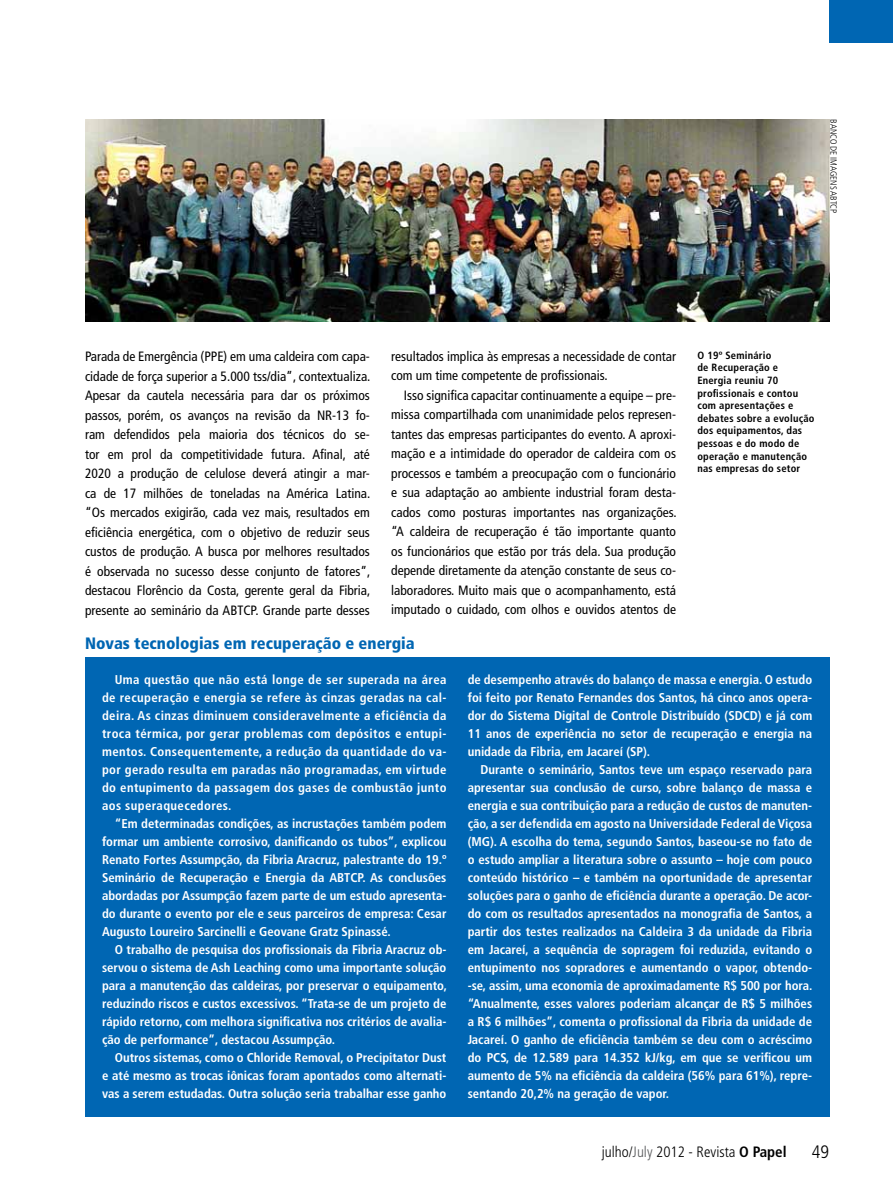
<style>
.page{position:relative;width:893px;height:1191px;background:#fff}
.page>*{position:absolute;margin:0;border:0;box-sizing:border-box;transform-origin:0 0}
.t1{font:300 condensed 18px "Frutiger LT Std";color:#000}
.t2{font:900 condensed 16.5px "Frutiger LT Std";letter-spacing:-.01em;color:#0066b3}
.t3{font:300 condensed 15px "Frutiger LT Std";color:#000}
.t4{font:condensed 13.5px/19.5px "Frutiger LT Std";color:#000;text-align:justify}
.t5{font:700 condensed 12.75px/18px "Frutiger LT Std";color:#fff;text-align:justify}
.t6{font:700 condensed 10.5px/12.6px "Frutiger LT Std";letter-spacing:.02em;color:#000}
.t7{font:300 condensed 9px "Frutiger LT Std";color:#000}
.s1{color:#58595b}
.s2{font-weight:700}
</style>
<div class="page">
<div style="left:829px;top:0;width:64px;height:43px;background:#0066b3"></div>
<img style="left:85px;top:119px;width:744px;height:202px">
<div style="left:85px;top:657px;width:744px;height:459px;background:#0066b3"></div>
<p class="t7" style="left:839px;top:119px;width:96px;rotate:90deg">Banco de Imagens ABTCP</p>
<p class="t4" style="left:85px;top:347px;width:287px">Parada de Emergência (PPE) em uma caldeira com capa&shy;cidade de força superior a 5.000 tss/dia”, contextualiza.<br>Apesar da cautela necessária para dar os próximos passos, porém, os avanços na revisão da NR-13 fo&shy;ram defendidos pela maioria dos técnicos do se&shy;tor em prol da competitividade futura. Afinal, até 2020 a produção de celulose deverá atingir a mar&shy;ca de 17 milhões de toneladas na América Latina. “Os mercados exigirão, cada vez mais, resultados em eficiência energética, com o objetivo de reduzir seus custos de produção. A busca por melhores resultados é observada no sucesso desse conjunto de fatores”, destacou Florêncio da Costa, gerente geral da Fibria, presente ao seminário da ABTCP. Grande parte desses</p>
<p class="t4" style="left:391px;top:346px;width:286px">resultados implica às empresas a necessidade de contar com um time competente de profissionais.</p>
<p class="t4" style="left:391px;top:385px;width:287px;text-indent:13px">Isso significa capacitar continuamente a equipe – pre&shy;missa compartilhada com unanimidade pelos represen&shy;tantes das empresas participantes do evento. A aproxi&shy;mação e a intimidade do operador de caldeira com os processos e também a preocupação com o funcionário e sua adaptação ao ambiente industrial foram desta&shy;cados como posturas importantes nas organizações. “A caldeira de recuperação é tão importante quanto os funcionários que estão por trás dela. Sua produção depende diretamente da atenção constante de seus co&shy;laboradores. Muito mais que o acompanhamento, está imputado o cuidado, com olhos e ouvidos atentos de</p>
<p class="t6" style="left:697px;top:349px;width:119px">O 19º Seminário<br>de Recuperação e<br>Energia reuniu 70 profissionais e contou com apresentações e debates sobre a evolução dos equipamentos, das pessoas e do modo de operação e manutenção nas empresas do setor</p>
<p class="t2" style="left:85px;top:633px;width:331px">Novas tecnologias em recuperação e energia</p>
<p class="t5" style="left:102px;top:670px;width:346px;text-indent:13px">Uma questão que não está longe de ser superada na área de recuperação e energia se refere às cinzas geradas na cal&shy;deira. As cinzas diminuem consideravelmente a eficiência da troca térmica, por gerar problemas com depósitos e entupi&shy;mentos. Consequentemente, a redução da quantidade do va&shy;por gerado resulta em paradas não programadas, em virtude do entupimento da passagem dos gases de combustão junto aos superaquecedores.</p>
<p class="t5" style="left:102px;top:814px;width:346px;text-indent:13px">“Em determinadas condições, as incrustações também podem formar um ambiente corrosivo, danificando os tubos”, explicou Renato Fortes Assumpção, da Fibria Aracruz, palestrante do 19.º Seminário de Recuperação e Energia da ABTCP. As conclusões abordadas por Assumpção fazem parte de um estudo apresenta&shy;do durante o evento por ele e seus parceiros de empresa: Cesar Augusto Loureiro Sarcinelli e Geovane Gratz Spinassé.</p>
<p class="t5" style="left:102px;top:940px;width:346px;text-indent:13px">O trabalho de pesquisa dos profissionais da Fibria Aracruz ob&shy;servou o sistema de Ash Leaching como uma importante solução para a manutenção das caldeiras, por preservar o equipamento, reduzindo riscos e custos excessivos. “Trata-se de um projeto de rápido retorno, com melhora significativa nos critérios de avalia&shy;ção de performance”, destacou Assumpção.</p>
<p class="t5" style="left:102px;top:1048px;width:346px;text-indent:13px">Outros sistemas, como o Chloride Removal, o Precipitator Dust e até mesmo as trocas iônicas foram apontados como alternati&shy;vas a serem estudadas. Outra solução seria trabalhar esse ganho</p>
<p class="t5" style="left:468px;top:670px;width:346px">de desempenho através do balanço de massa e energia. O estudo foi feito por Renato Fernandes dos Santos, há cinco anos opera&shy;dor do Sistema Digital de Controle Distribuído (SDCD) e já com 11 anos de experiência no setor de recuperação e energia na unidade da Fibria, em Jacareí (SP).</p>
<p class="t5" style="left:468px;top:760px;width:346px;text-indent:13px">Durante o seminário, Santos teve um espaço reservado para apresentar sua conclusão de curso, sobre balanço de massa e energia e sua contribuição para a redução de custos de manuten&shy;ção, a ser defendida em agosto na Universidade Federal de Viçosa (MG). A escolha do tema, segundo Santos, baseou-se no fato de o estudo ampliar a literatura sobre o assunto – hoje com pouco conteúdo histórico – e também na oportunidade de apresentar soluções para o ganho de eficiência durante a operação. De acor&shy;do com os resultados apresentados na monografia de Santos, a partir dos testes realizados na Caldeira 3 da unidade da Fibria em Jacareí, a sequência de sopragem foi reduzida, evitando o entupimento nos sopradores e aumentando o vapor, obtendo--se, assim, uma economia de aproximadamente R$ 500 por hora. “Anualmente, esses valores poderiam alcançar de R$ 5 milhões a R$ 6 milhões”, comenta o profissional da Fibria da unidade de Jacareí. O ganho de eficiência também se deu com o acréscimo do PCS, de 12.589 para 14.352 kJ/kg, em que se verificou um aumento de 5% na eficiência da caldeira (56% para 61%), repre&shy;sentando 20,2% na geração de vapor.</p>
<p class="t3" style="left:602px;top:1142px;width:186px">julho/<span class="s1">July</span> 2012 - Revista <span class="s2">O Papel</span></p>
<h1 class="t1" style="left:812px;top:1141px;width:19px">49</h1>
</div>
